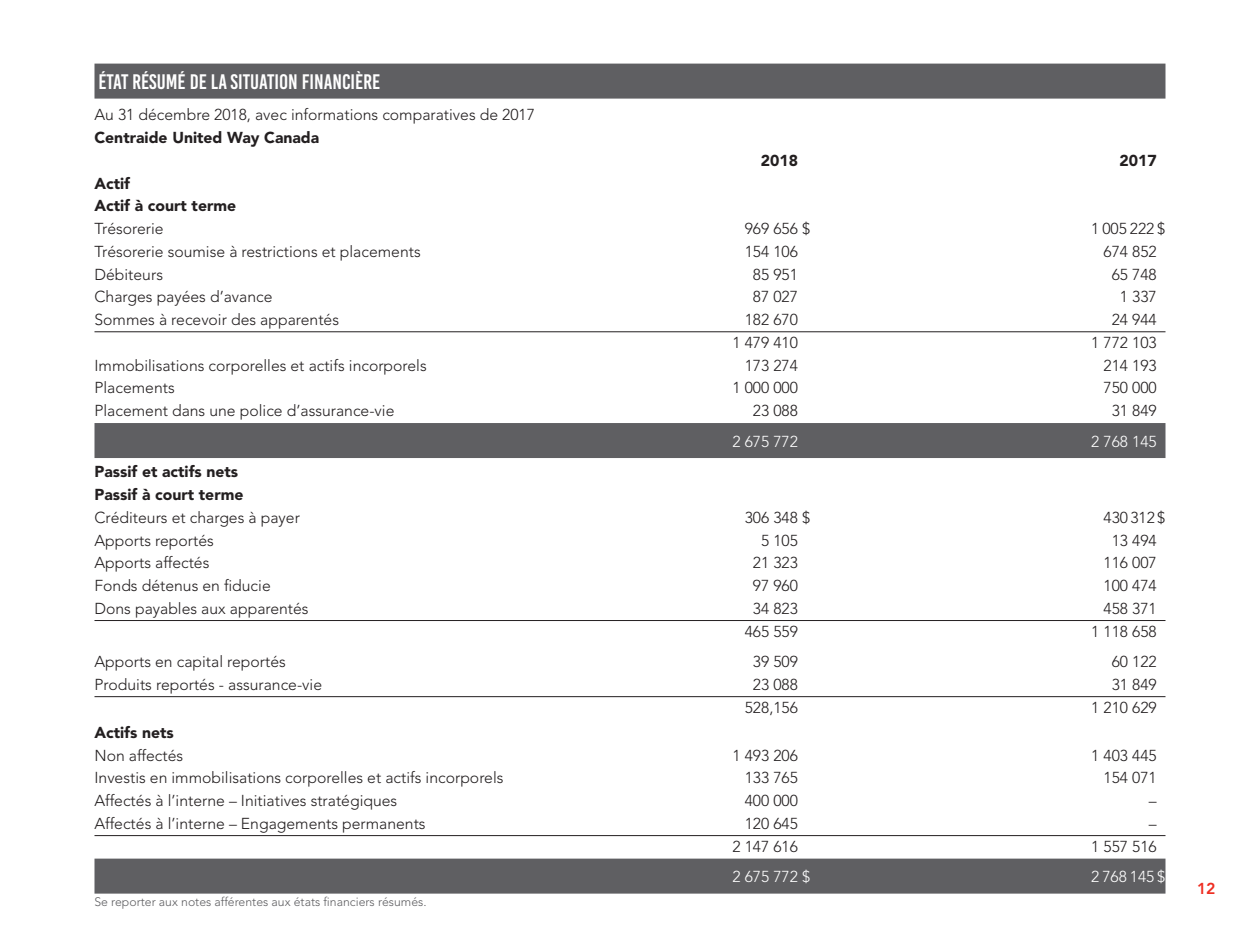
<style>
.page{position:relative;width:1260px;height:945px;background:#fff}
.page>*{position:absolute;margin:0;border:0;box-sizing:border-box;transform-origin:0 0}
.t1{font:21px "Bebas Kai";color:#fff}
.t2{font:300 15.75px/22.8px "Avenir";color:#231f20}
.t3{font:900 15.75px "Avenir";color:#231f20}
.t4{font:300 15.75px "Avenir";color:#fff}
.t5{font:800 15.75px "Avenir";color:#ee2e22}
.t6{font:300 12.25px "Avenir";color:#5f5f62}
.s1{font-weight:900}
</style>
<div class="page">
<div style="left:94px;top:64px;width:1072px;height:35px;background:#5f5f62"></div>
<hr style="left:94px;top:331px;width:1072px;height:1px;background:#231f20">
<div style="left:94px;top:423px;width:1072px;height:35px;background:#5f5f62"></div>
<hr style="left:94px;top:620px;width:1072px;height:1px;background:#231f20">
<hr style="left:94px;top:696px;width:1072px;height:1px;background:#231f20">
<hr style="left:94px;top:835px;width:1072px;height:1px;background:#231f20">
<div style="left:94px;top:859px;width:1072px;height:35px;background:#5f5f62"></div>
<p class="t1" style="left:98px;top:70px;width:283px">ÉTAT RÉSUMÉ DE LA SITUATION FINANCIÈRE</p>
<p class="t2" style="left:94px;top:103px;width:442px">Au 31 décembre 2018, avec informations comparatives de 2017<br><span class="s1">Centraide United Way Canada</span></p>
<p class="t3" style="left:761px;top:151px;width:39px">2018</p>
<p class="t3" style="left:1119px;top:151px;width:39px">2017</p>
<p class="t3" style="left:94px;top:174px;width:37px">Actif</p>
<p class="t3" style="left:94px;top:196px;width:143px">Actif à court terme</p>
<p class="t2" style="left:94px;top:217px;width:71px">Trésorerie</p>
<p class="t2" style="left:745px;top:217px;width:67px">969 656 $</p>
<p class="t2" style="left:1091px;top:217px;width:76px">1 005 222 $</p>
<p class="t2" style="left:94px;top:240px;width:328px">Trésorerie soumise à restrictions et placements</p>
<p class="t2" style="left:745px;top:240px;width:55px">154 106</p>
<p class="t2" style="left:1104px;top:240px;width:55px">674 852</p>
<p class="t2" style="left:94px;top:263px;width:70px">Débiteurs</p>
<p class="t2" style="left:753px;top:263px;width:47px">85 951</p>
<p class="t2" style="left:1112px;top:263px;width:47px">65 748</p>
<p class="t2" style="left:94px;top:285px;width:180px">Charges payées d’avance</p>
<p class="t2" style="left:753px;top:285px;width:47px">87 027</p>
<p class="t2" style="left:1120px;top:285px;width:38px">1 337</p>
<p class="t2" style="left:94px;top:308px;width:246px">Sommes à recevoir des apparentés</p>
<p class="t2" style="left:745px;top:308px;width:55px">182 670</p>
<p class="t2" style="left:1112px;top:308px;width:47px">24 944</p>
<p class="t2" style="left:732px;top:331px;width:67px">1 479 410</p>
<p class="t2" style="left:1091px;top:331px;width:67px">1 772 103</p>
<p class="t2" style="left:94px;top:354px;width:334px">Immobilisations corporelles et actifs incorporels</p>
<p class="t2" style="left:745px;top:354px;width:55px">173 274</p>
<p class="t2" style="left:1104px;top:354px;width:55px">214 193</p>
<p class="t2" style="left:94px;top:376px;width:82px">Placements</p>
<p class="t2" style="left:732px;top:376px;width:67px">1 000 000</p>
<p class="t2" style="left:1104px;top:376px;width:55px">750 000</p>
<p class="t2" style="left:94px;top:399px;width:301px">Placement dans une police d’assurance-vie</p>
<p class="t2" style="left:753px;top:399px;width:47px">23 088</p>
<p class="t2" style="left:1112px;top:399px;width:47px">31 849</p>
<p class="t4" style="left:732px;top:432px;width:67px">2 675 772</p>
<p class="t4" style="left:1091px;top:432px;width:67px">2 768 145</p>
<p class="t3" style="left:94px;top:462px;width:145px">Passif et actifs nets</p>
<p class="t3" style="left:94px;top:485px;width:150px">Passif à court terme</p>
<p class="t2" style="left:94px;top:506px;width:207px">Créditeurs et charges à payer</p>
<p class="t2" style="left:745px;top:506px;width:67px">306 348 $</p>
<p class="t2" style="left:1104px;top:506px;width:63px">430 312 $</p>
<p class="t2" style="left:94px;top:529px;width:121px">Apports reportés</p>
<p class="t2" style="left:761px;top:529px;width:38px">5 105</p>
<p class="t2" style="left:1112px;top:529px;width:47px">13 494</p>
<p class="t2" style="left:94px;top:551px;width:116px">Apports affectés</p>
<p class="t2" style="left:753px;top:551px;width:47px">21 323</p>
<p class="t2" style="left:1104px;top:551px;width:55px">116 007</p>
<p class="t2" style="left:94px;top:574px;width:178px">Fonds détenus en fiducie</p>
<p class="t2" style="left:753px;top:574px;width:47px">97 960</p>
<p class="t2" style="left:1104px;top:574px;width:55px">100 474</p>
<p class="t2" style="left:94px;top:597px;width:216px">Dons payables aux apparentés</p>
<p class="t2" style="left:753px;top:597px;width:47px">34 823</p>
<p class="t2" style="left:1104px;top:597px;width:55px">458 371</p>
<p class="t2" style="left:745px;top:620px;width:55px">465 559</p>
<p class="t2" style="left:1091px;top:620px;width:67px">1 118 658</p>
<p class="t2" style="left:94px;top:650px;width:193px">Apports en capital reportés</p>
<p class="t2" style="left:753px;top:650px;width:47px">39 509</p>
<p class="t2" style="left:1112px;top:650px;width:47px">60 122</p>
<p class="t2" style="left:94px;top:673px;width:229px">Produits reportés - assurance-vie</p>
<p class="t2" style="left:753px;top:673px;width:47px">23 088</p>
<p class="t2" style="left:1112px;top:673px;width:47px">31 849</p>
<p class="t2" style="left:745px;top:696px;width:55px">528,156</p>
<p class="t2" style="left:1091px;top:696px;width:67px">1 210 629</p>
<p class="t3" style="left:94px;top:723px;width:81px">Actifs nets</p>
<p class="t2" style="left:94px;top:744px;width:90px">Non affectés</p>
<p class="t2" style="left:732px;top:744px;width:67px">1 493 206</p>
<p class="t2" style="left:1091px;top:744px;width:67px">1 403 445</p>
<p class="t2" style="left:94px;top:767px;width:411px">Investis en immobilisations corporelles et actifs incorporels</p>
<p class="t2" style="left:745px;top:767px;width:55px">133 765</p>
<p class="t2" style="left:1104px;top:767px;width:55px">154 071</p>
<p class="t2" style="left:94px;top:789px;width:304px">Affectés à l’interne – Initiatives stratégiques</p>
<p class="t2" style="left:745px;top:789px;width:55px">400 000</p>
<p class="t2" style="left:1149px;top:789px;width:9px">–</p>
<p class="t2" style="left:94px;top:812px;width:333px">Affectés à l’interne – Engagements permanents</p>
<p class="t2" style="left:745px;top:812px;width:55px">120 645</p>
<p class="t2" style="left:1149px;top:812px;width:9px">–</p>
<p class="t2" style="left:732px;top:835px;width:67px">2 147 616</p>
<p class="t2" style="left:1091px;top:835px;width:67px">1 557 516</p>
<p class="t4" style="left:732px;top:868px;width:79px">2 675 772 $</p>
<p class="t4" style="left:1091px;top:868px;width:76px">2 768 145 $</p>
<p class="t6" style="left:94px;top:894px;width:334px">Se reporter aux notes afférentes aux états financiers résumés.</p>
<p class="t5" style="left:1197px;top:879px;width:20px">12</p>
</div>
